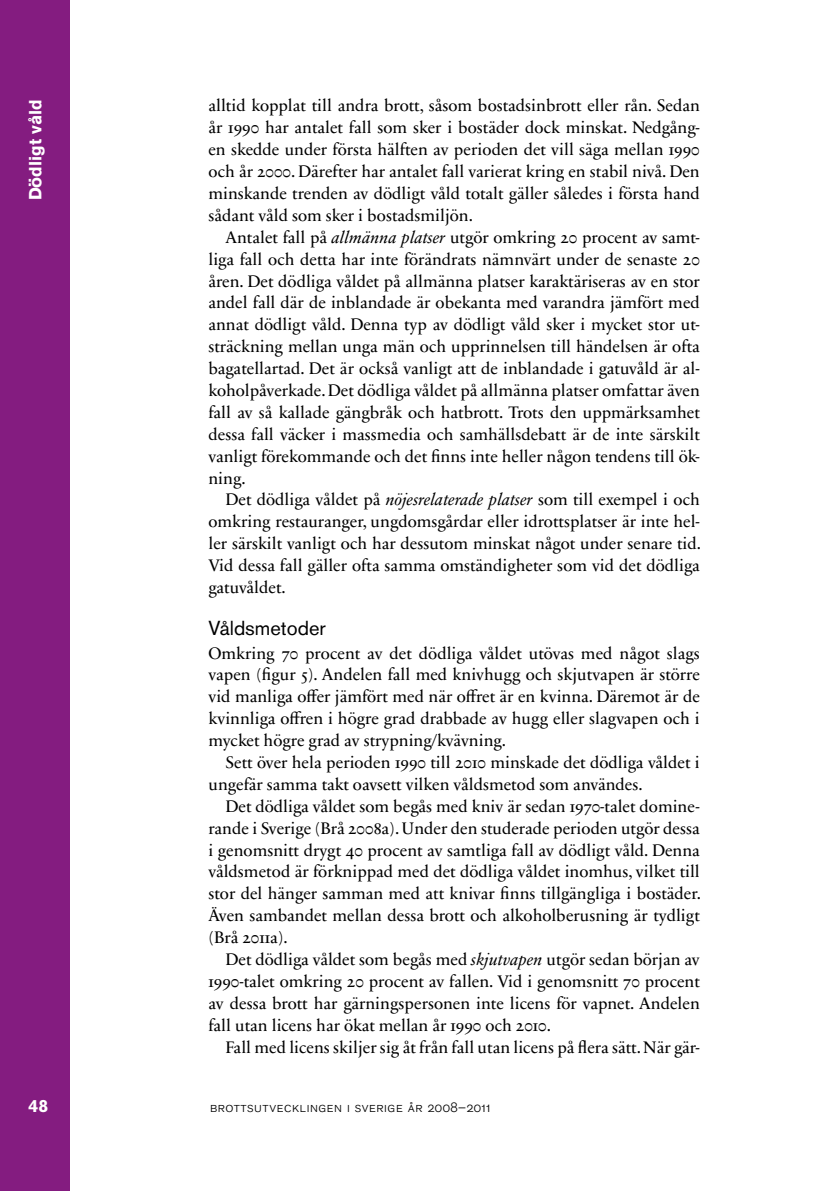
<style>
.page{position:relative;width:819px;height:1191px;background:#fff}
.page>*{position:absolute;margin:0;border:0;box-sizing:border-box;transform-origin:0 0}
.t1{font:20.12px "Akzidenz Grotesk BQ";color:#000}
.t2{font:700 17.5px "Akzidenz Grotesk BQ";color:#fff}
.t3{font:16.97px/21.9px "Sabon Next LT Regular Os F";color:#000;text-align:justify}
.t4{font:14px "Akzidenz Grotesk BQ Light SC";letter-spacing:.04em;color:#000}
.s1{font-family:"Sabon Next LT Italic Os F"}
</style>
<div class="page">
<div style="left:0;top:0;width:69px;height:1191px;background:#841c80"></div>
<p class="t2" style="left:25px;top:200px;width:102px;rotate:-90deg">Dödligt våld</p>
<p class="t2" style="left:29px;top:1095px;width:21px">48</p>
<p class="t3" style="left:208px;top:95px;width:493px">alltid kopplat till andra brott, såsom bostadsinbrott eller rån. Sedan år 1990 har antalet fall som sker i bostäder dock minskat. Nedgång&shy;en skedde under första hälften av perioden det vill säga mellan 1990 och år 2000. Därefter har antalet fall varierat kring en stabil nivå. Den minskande trenden av dödligt våld totalt gäller således i första hand sådant våld som sker i bostadsmiljön.</p>
<p class="t3" style="left:208px;top:226px;width:493px;text-indent:17px">Antalet fall på <span class="s1">allmänna platser</span> utgör omkring 20 procent av samt&shy;liga fall och detta har inte förändrats nämnvärt under de senaste 20 åren. Det dödliga våldet på allmänna platser karaktäriseras av en stor andel fall där de inblandade är obekanta med varandra jämfört med annat dödligt våld. Denna typ av dödligt våld sker i mycket stor ut&shy;sträckning mellan unga män och upprinnelsen till händelsen är ofta bagatellartad. Det är också vanligt att de inblandade i gatuvåld är al&shy;koholpåverkade. Det dödliga våldet på allmänna platser omfattar även fall av så kallade gängbråk och hatbrott. Trots den uppmärksamhet dessa fall väcker i massmedia och samhällsdebatt är de inte särskilt vanligt förekommande och det finns inte heller någon tendens till ök&shy;ning.</p>
<p class="t3" style="left:208px;top:489px;width:494px;text-indent:17px">Det dödliga våldet på <span class="s1">nöjesrelaterade platser</span> som till exempel i och omkring restauranger, ungdomsgårdar eller idrottsplatser är inte hel&shy;ler särskilt vanligt och har dessutom minskat något under senare tid.<br>Vid dessa fall gäller ofta samma omständigheter som vid det dödliga gatuvåldet.</p>
<p class="t1" style="left:208px;top:616px;width:119px">Våldsmetoder</p>
<p class="t3" style="left:208px;top:642px;width:493px">Omkring 70 procent av det dödliga våldet utövas med något slags vapen (figur 5). Andelen fall med knivhugg och skjutvapen är större vid manliga offer jämfört med när offret är en kvinna. Däremot är de kvinnliga offren i högre grad drabbade av hugg eller slagvapen och i mycket högre grad av strypning/kvävning.</p>
<p class="t3" style="left:208px;top:751px;width:493px;text-indent:17px">Sett över hela perioden 1990 till 2010 minskade det dödliga våldet i ungefär samma takt oavsett vilken våldsmetod som användes.</p>
<p class="t3" style="left:208px;top:795px;width:494px;text-indent:17px">Det dödliga våldet som begås med kniv är sedan 1970-talet domine&shy;rande i Sverige (Brå 2008a). Under den studerade perioden utgör dessa i genomsnitt drygt 40 procent av samtliga fall av dödligt våld. Denna våldsmetod är förknippad med det dödliga våldet inomhus, vilket till stor del hänger samman med att knivar finns tillgängliga i bostäder.<br>Även sambandet mellan dessa brott och alkoholberusning är tydligt (Brå 2011a).</p>
<p class="t3" style="left:208px;top:948px;width:493px;text-indent:17px">Det dödliga våldet som begås med <span class="s1">skjutvapen</span> utgör sedan början av 1990-talet omkring 20 procent av fallen. Vid i genomsnitt 70 procent av dessa brott har gärningspersonen inte licens för vapnet. Andelen fall utan licens har ökat mellan år 1990 och 2010.</p>
<p class="t3" style="left:225px;top:1036px;width:476px">Fall med licens skiljer sig åt från fall utan licens på flera sätt. När gär-</p>
<p class="t4" style="left:210px;top:1098px;width:282px">brottsutvecklingen i sverige år 2008–2011</p>
</div>
